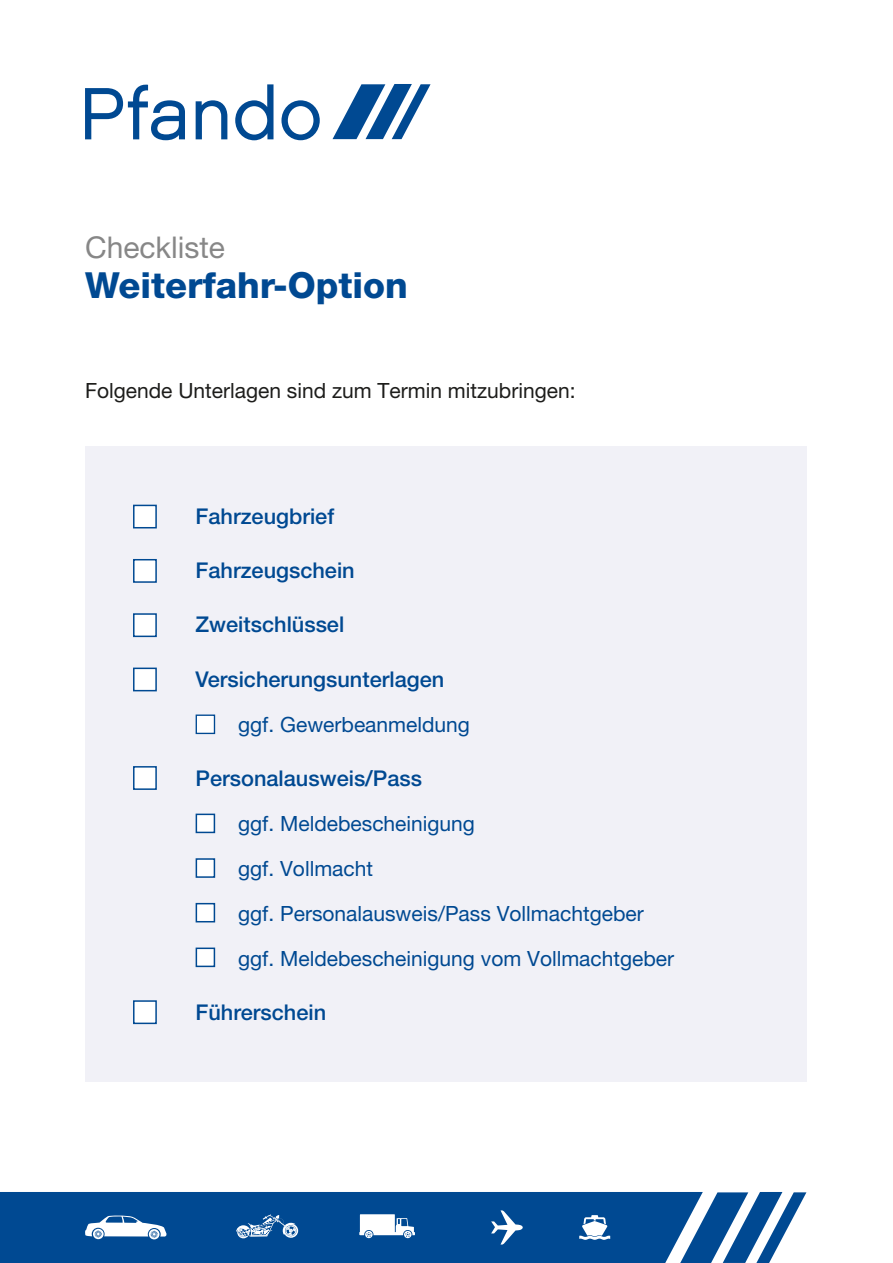
<style>
.page{position:relative;width:893px;height:1263px;background:#fff}
.page>*{position:absolute;margin:0;border:0;box-sizing:border-box;transform-origin:0 0}
.t1{font:800 36px "Helvetica Neue LT Pro";color:#004992}
.t2{font:30px "Helvetica Neue LT Pro";color:#878787}
.t3{font:500 21.75px "Helvetica Neue LT Pro";color:#004992}
.t4{font:21px/45px "Helvetica Neue LT Pro";color:#004992}
.t5{font:21px "Helvetica Neue LT Pro";color:#1d1d1b}
</style>
<div class="page">
<svg style="left:85px;top:84px;width:100px;height:56px"></svg>
<svg style="left:196px;top:100px;width:31px;height:39px"></svg>
<svg style="left:235px;top:84px;width:38px;height:56px"></svg>
<svg style="left:281px;top:100px;width:39px;height:40px"></svg>
<svg style="left:332px;top:84px;width:99px;height:55px"></svg>
<div style="left:85px;top:446px;width:721px;height:636px;background:#f1f1f7"></div>
<div style="left:133px;top:505px;width:24px;height:23px;background:#fff;border:2px solid #004992"></div>
<div style="left:133px;top:668px;width:24px;height:23px;background:#fff;border:2px solid #004992"></div>
<div style="left:196px;top:814px;width:19px;height:19px;background:#fff;border:2px solid #004992"></div>
<div style="left:133px;top:559px;width:24px;height:24px;background:#fff;border:2px solid #004992"></div>
<div style="left:196px;top:714px;width:19px;height:20px;background:#fff;border:1px solid #004992"></div>
<div style="left:196px;top:858px;width:19px;height:20px;background:#fff;border:2px solid #004992"></div>
<div style="left:196px;top:947px;width:19px;height:20px;background:#fff;border:2px solid #004992"></div>
<div style="left:133px;top:613px;width:24px;height:24px;background:#fff;border:2px solid #004992"></div>
<div style="left:133px;top:766px;width:24px;height:24px;background:#fff;border:2px solid #004992"></div>
<div style="left:196px;top:903px;width:19px;height:19px;background:#fff;border:2px solid #004992"></div>
<div style="left:133px;top:1000px;width:24px;height:24px;background:#fff;border:2px solid #004992"></div>
<div style="left:0;top:1192px;width:680px;height:71px;background:#004992"></div>
<svg style="left:84px;top:1215px;width:85px;height:24px"></svg>
<svg style="left:359px;top:1214px;width:56px;height:24px"></svg>
<svg style="left:491px;top:1210px;width:32px;height:34px"></svg>
<svg style="left:579px;top:1215px;width:31px;height:25px"></svg>
<svg style="left:236px;top:1214px;width:62px;height:24px"></svg>
<svg style="left:680px;top:1192px;width:126px;height:71px"></svg>
<h2 class="t2" style="left:85px;top:229px;width:142px">Checkliste</h2>
<h1 class="t1" style="left:85px;top:264px;width:324px">Weiterfahr-Option</h1>
<p class="t5" style="left:85px;top:378px;width:492px">Folgende Unterlagen sind zum Termin mitzubringen:</p>
<p class="t3" style="left:196px;top:503px;width:140px">Fahrzeugbrief</p>
<p class="t3" style="left:196px;top:557px;width:161px">Fahrzeugschein</p>
<p class="t3" style="left:196px;top:611px;width:150px">Zweitschlüssel</p>
<p class="t3" style="left:196px;top:666px;width:250px">Versicherungsunterlagen</p>
<p class="t4" style="left:238px;top:701px;width:233px">ggf. Gewerbeanmeldung</p>
<p class="t3" style="left:196px;top:765px;width:228px">Personalausweis/Pass</p>
<p class="t4" style="left:238px;top:800px;width:438px">ggf. Meldebescheinigung<br>ggf. Vollmacht<br>ggf. Personalausweis/Pass Vollmachtgeber ggf. Meldebescheinigung vom Vollmachtgeber</p>
<p class="t3" style="left:196px;top:999px;width:132px">Führerschein</p>
</div>
